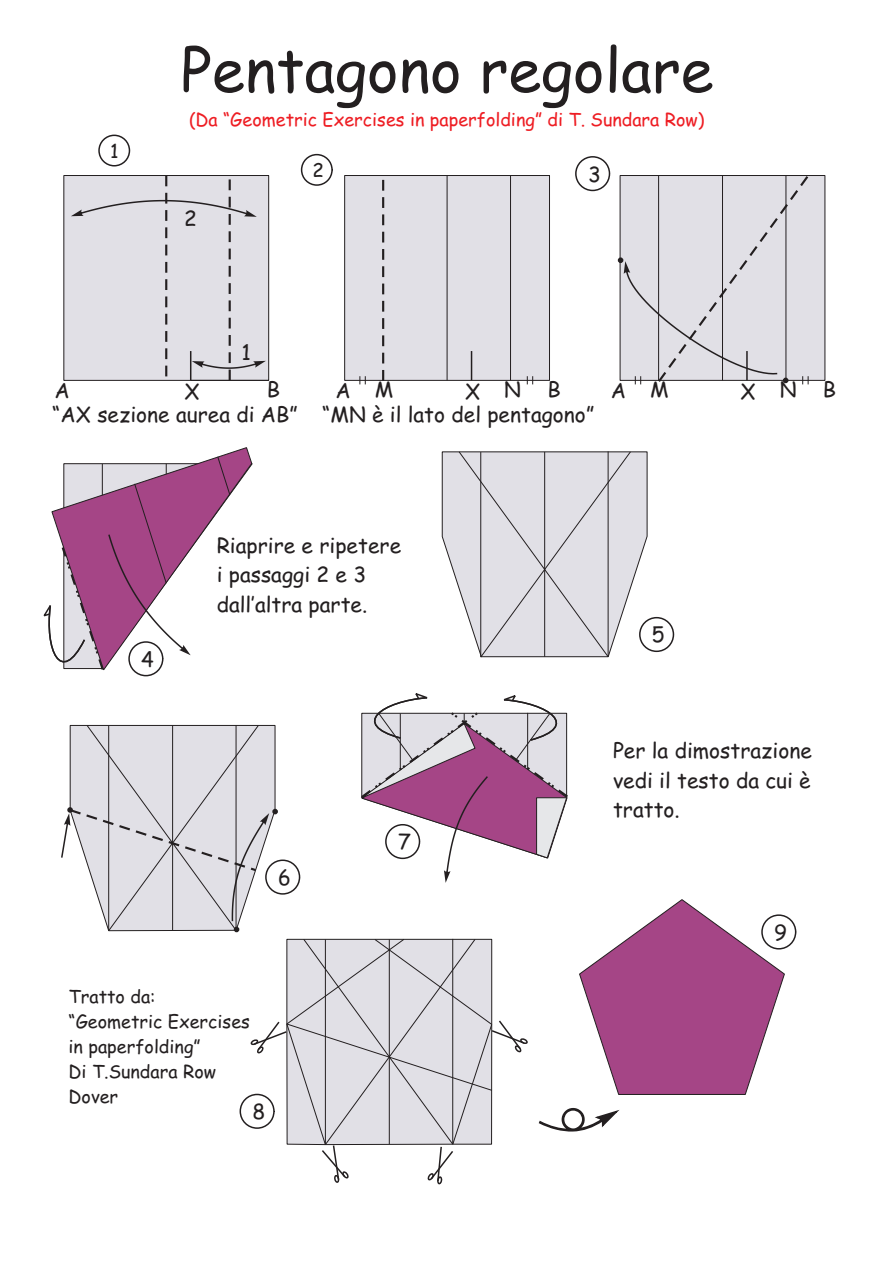
<style>
.page{position:relative;width:893px;height:1263px;background:#fff}
.page>*{position:absolute;margin:0;border:0;box-sizing:border-box;transform-origin:0 0}
.t1{font:60px "Comic Sans MS";color:#231f20}
.t2{font:21px/29.2px "Comic Sans MS";color:#231f20}
.t3{font:18.9px "Comic Sans MS";color:#231f20}
.t4{font:18px/25px "Comic Sans MS";color:#231f20}
.t5{font:18px "Comic Sans MS";color:#ee1d23}
</style>
<div class="page">
<div style="left:301px;top:154px;width:32px;height:32px;border:3px solid #231f20;border-radius:14px"></div>
<div style="left:302px;top:155px;width:29px;height:29px;background:#fff;border-radius:14px"></div>
<div style="left:98px;top:135px;width:32px;height:31px;border:3px solid #231f20;border-radius:14px"></div>
<div style="left:100px;top:136px;width:29px;height:29px;background:#fff;border-radius:14px"></div>
<div style="left:575px;top:156px;width:35px;height:35px;border:3px solid #231f20;border-radius:16px"></div>
<div style="left:577px;top:158px;width:32px;height:32px;background:#fff;border-radius:16px"></div>
<div style="left:63px;top:175px;width:206px;height:206px;background:#e1e0e6"></div>
<svg style="left:344px;top:175px;width:206px;height:209px;background:#dad8de"></svg>
<svg style="left:618px;top:175px;width:208px;height:209px;background:#d6d4da"></svg>
<svg style="left:441px;top:451px;width:207px;height:207px;background:#dcdbe0"></svg>
<svg style="left:61px;top:724px;width:217px;height:208px;background:#dbdadf"></svg>
<svg style="left:251px;top:938px;width:276px;height:247px"></svg>
<svg style="left:579px;top:899px;width:206px;height:196px"></svg>
<div style="left:639px;top:617px;width:35px;height:35px;border:3px solid #231f20;border-radius:16px"></div>
<div style="left:641px;top:618px;width:32px;height:32px;background:#fff;border-radius:16px"></div>
<div style="left:265px;top:859px;width:35px;height:36px;border:3px solid #231f20;border-radius:16px"></div>
<div style="left:267px;top:861px;width:32px;height:32px;background:#fff;border-radius:16px"></div>
<div style="left:240px;top:1094px;width:35px;height:35px;border:3px solid #231f20;border-radius:16px"></div>
<div style="left:241px;top:1095px;width:32px;height:32px;background:#fff;border-radius:16px"></div>
<div style="left:761px;top:914px;width:35px;height:35px;border:3px solid #231f20;border-radius:16px"></div>
<div style="left:763px;top:916px;width:32px;height:32px;background:#fff;border-radius:16px"></div>
<svg style="left:538px;top:1107px;width:82px;height:25px"></svg>
<svg style="left:361px;top:693px;width:207px;height:190px"></svg>
<svg style="left:43px;top:456px;width:210px;height:221px"></svg>
<p class="t3" style="left:110px;top:143px;width:10px">1</p>
<h1 class="t1" style="left:181px;top:44px;width:534px">Pentagono regolare</h1>
<p class="t5" style="left:189px;top:111px;width:517px">(Da “Geometric Exercises in paperfolding” di T. Sundara Row)</p>
<p class="t3" style="left:313px;top:162px;width:13px">2</p>
<p class="t2" style="left:588px;top:162px;width:14px">3</p>
<p class="t2" style="left:184px;top:206px;width:14px">2</p>
<p class="t2" style="left:242px;top:340px;width:11px">1</p>
<p class="t2" style="left:52px;top:379px;width:247px;line-height:25.3px;text-indent:214px">B “AX sezione aurea di AB”</p>
<p class="t2" style="left:335px;top:378px;width:59px">A M</p>
<p class="t2" style="left:465px;top:378px;width:57px">X N</p>
<p class="t2" style="left:322px;top:379px;width:274px;line-height:25.3px;text-indent:225px">B “MN è il lato del pentagono”</p>
<p class="t2" style="left:611px;top:378px;width:59px">A M</p>
<p class="t2" style="left:741px;top:378px;width:57px">X N</p>
<p class="t2" style="left:823px;top:377px;width:15px">B</p>
<p class="t2" style="left:55px;top:378px;width:17px">A</p>
<p class="t2" style="left:184px;top:379px;width:17px">X</p>
<p class="t2" style="left:141px;top:647px;width:14px">4</p>
<p class="t2" style="left:217px;top:533px;width:186px">Riaprire e ripetere i passaggi 2 e 3 dall’altra parte.</p>
<p class="t2" style="left:278px;top:865px;width:14px">6</p>
<p class="t2" style="left:398px;top:829px;width:14px">7</p>
<p class="t4" style="left:69px;top:985px;width:183px">Tratto da: “Geometric Exercises in paperfolding”<br>Di T.Sundara Row<br>Dover</p>
<p class="t2" style="left:252px;top:1099px;width:14px">8</p>
<p class="t2" style="left:652px;top:622px;width:14px">5</p>
<p class="t2" style="left:613px;top:738px;width:200px;text-align:justify">Per la dimostrazione vedi il testo da cui è tratto.</p>
<p class="t2" style="left:774px;top:920px;width:14px">9</p>
</div>
